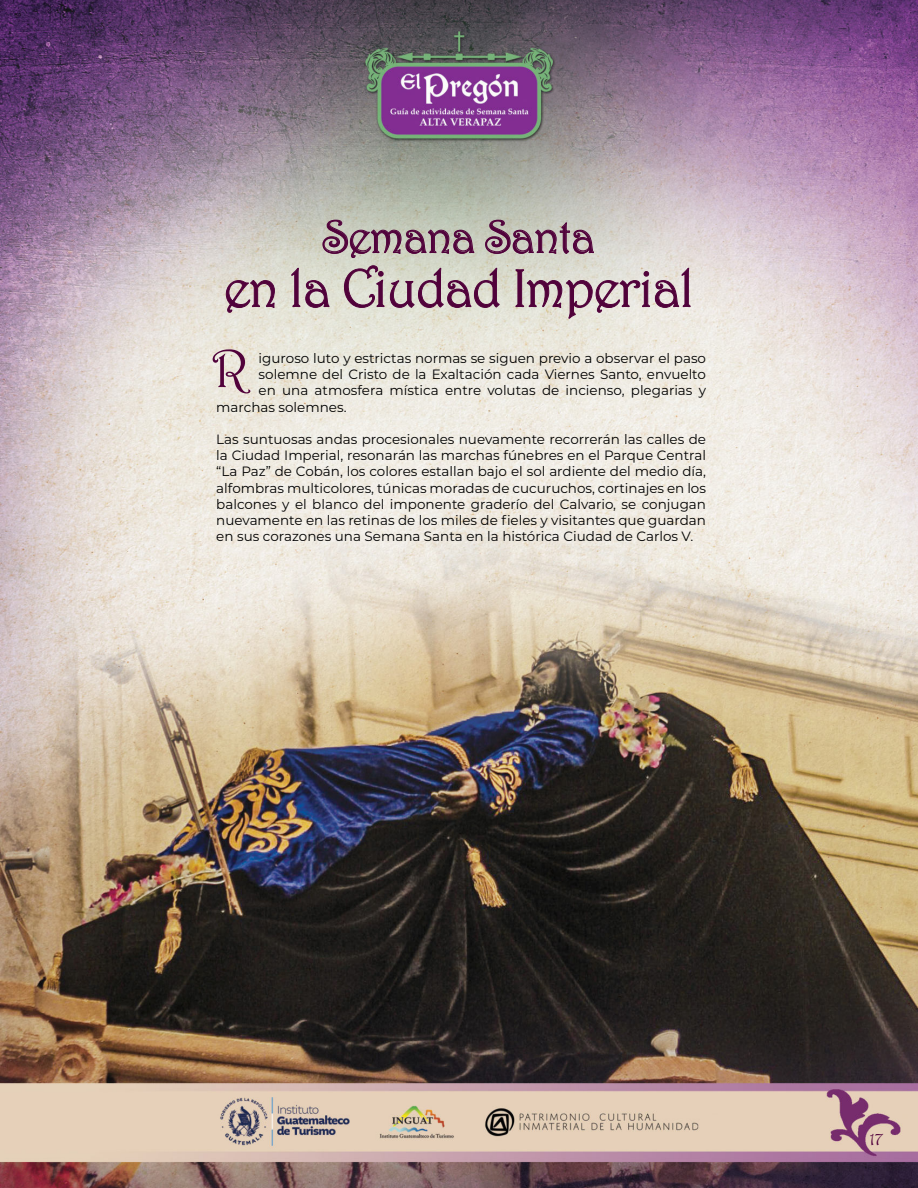
<style>
.page{position:relative;width:918px;height:1188px;background:#fff}
.page>*{position:absolute;margin:0;border:0;box-sizing:border-box;transform-origin:0 0}
.t1{font:54px "Harrington";letter-spacing:-.025em;color:#51023b}
.t2{font:46.5px "Harrington";letter-spacing:-.025em;color:#51023b}
.t3{font:18px "Harrington";color:#51023b}
.t4{font:13.5px/16.2px "Montserrat";color:#000;text-align:justify}
</style>
<div class="page">
<img style="left:0;top:0;width:918px;height:1188px">
<svg style="left:226px;top:280px;width:49px;height:33px;background:#c5b2b4"></svg>
<svg style="left:291px;top:219px;width:400px;height:100px;background:#cbc3be"></svg>
<h2 class="t2" style="left:323px;top:212px;width:274px">Semana Santa</h2>
<h1 class="t1" style="left:224px;top:259px;width:472px">en la Ciudad Imperial</h1>
<h1 class="t1" style="left:212px;top:339px;width:38px">R</h1>
<p class="t4" style="left:259px;top:350px;width:449px">iguroso luto y estrictas normas se siguen previo a observar el paso</p>
<p class="t4" style="left:259px;top:366px;width:449px">solemne del Cristo de la Exaltación cada Viernes Santo, envuelto</p>
<p class="t4" style="left:259px;top:383px;width:449px">en una atmosfera mística entre volutas de incienso, plegarias y</p>
<p class="t4" style="left:216px;top:399px;width:132px">marchas solemnes.</p>
<p class="t4" style="left:216px;top:431px;width:491px">Las suntuosas andas procesionales nuevamente recorrerán las calles de la Ciudad Imperial, resonarán las marchas fúnebres en el Parque Central “La Paz” de Cobán, los colores estallan bajo el sol ardiente del medio día, alfombras multicolores, túnicas moradas de cucuruchos, cortinajes en los balcones y el blanco del imponente graderío del Calvario, se conjugan nuevamente en las retinas de los miles de fieles y visitantes que guardan en sus corazones una Semana Santa en la histórica Ciudad de Carlos V.</p>
<h3 class="t3" style="left:869px;top:1129px;width:14px">17</h3>
</div>
